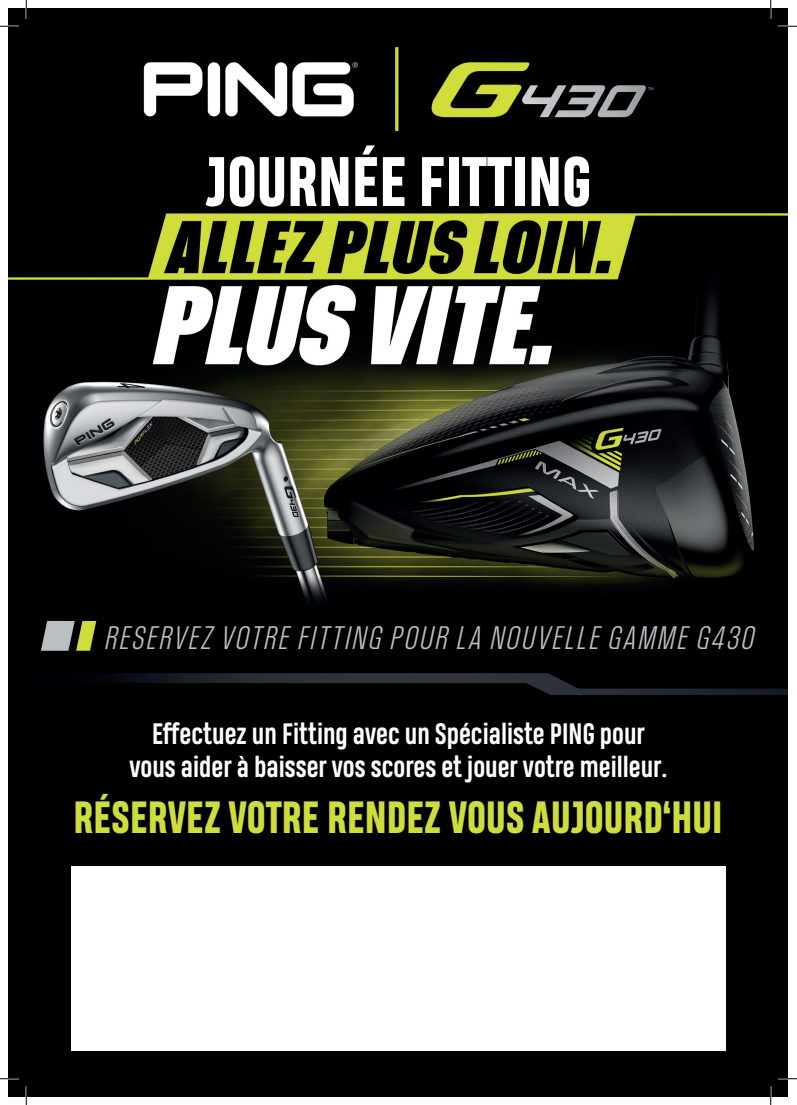
<style>
.page{position:relative;width:797px;height:1105px;background:#fff}
.page>*{position:absolute;margin:0;border:0;box-sizing:border-box;transform-origin:0 0}
.t1{font:800 65.75px "Heading Pro";color:#fff}
.t2{font:800 42.5px "Heading Pro";color:#cfdd3c}
.t3{font:italic 300 31.25px "Kommissar";color:#bbc0c3}
.t4{font:700 27.88px/33.4px "Heading Pro";color:#fff;text-align:center}
</style>
<div class="page">
<img style="left:9px;top:9px;width:778px;height:1087px">
<svg style="left:0;top:25px;width:19px;height:2px"></svg>
<svg style="left:778px;top:25px;width:19px;height:2px"></svg>
<svg style="left:0;top:1078px;width:19px;height:1px"></svg>
<svg style="left:778px;top:1078px;width:19px;height:1px"></svg>
<svg style="left:25px;top:0;width:2px;height:19px"></svg>
<svg style="left:25px;top:1086px;width:2px;height:19px"></svg>
<svg style="left:770px;top:0;width:1px;height:19px"></svg>
<svg style="left:770px;top:1086px;width:1px;height:19px"></svg>
<div style="left:71px;top:866px;width:654px;height:185px;background:#fff"></div>
<h1 class="t1" style="left:205px;top:141px;width:388px">JOURNÉE FITTING</h1>
<p class="t3" style="left:104px;top:618px;width:657px">RESERVEZ VOTRE FITTING POUR LA NOUVELLE GAMME G430</p>
<p class="t4" style="left:129px;top:718px;width:539px">Effectuez un Fitting avec un Spécialiste PING pour vous aider à baisser vos scores et jouer votre meilleur.</p>
<h2 class="t2" style="left:73px;top:791px;width:650px">RÉSERVEZ VOTRE RENDEZ VOUS AUJOURD‘HUI</h2>
</div>
